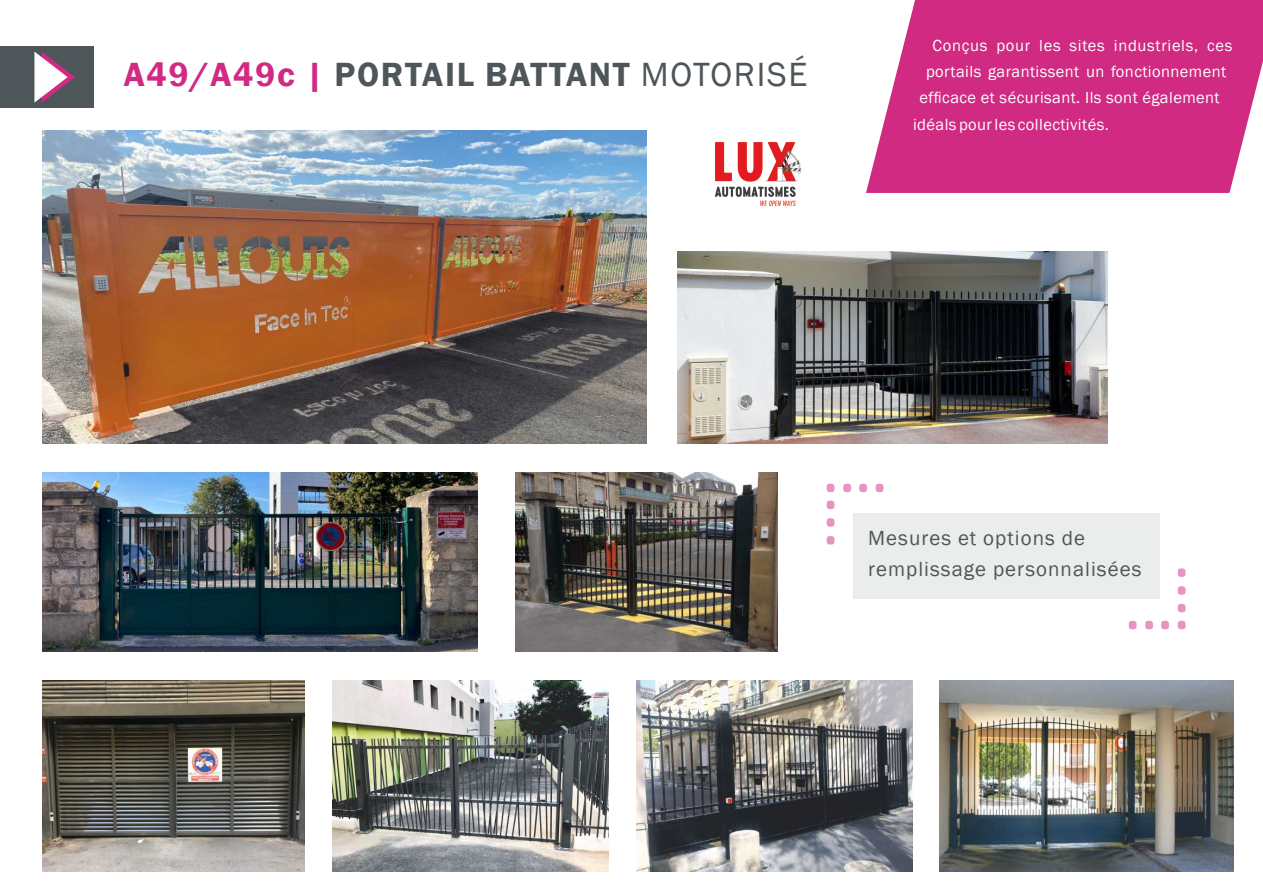
<style>
.page{position:relative;width:1263px;height:893px;background:#fff}
.page>*{position:absolute;margin:0;border:0;box-sizing:border-box;transform-origin:0 0}
.t1{font:600 34.5px "Franklin Gothic";letter-spacing:.05em;color:#4e565a}
.t2{font:21px/30.9px "Franklin Gothic";letter-spacing:.05em;color:#4e565a}
.t3{font:16.5px "Franklin Gothic";letter-spacing:.025em;color:#fefefe}
.s1{color:#d02a82}
.s2{font-weight:400}
</style>
<div class="page">
<svg style="left:866px;top:0;width:397px;height:193px;background:#d43d8d"></svg>
<img style="left:677px;top:251px;width:431px;height:193px">
<img style="left:42px;top:472px;width:435px;height:179px">
<img style="left:332px;top:680px;width:277px;height:191px">
<img style="left:42px;top:130px;width:604px;height:314px">
<img style="left:636px;top:680px;width:276px;height:191px">
<img style="left:940px;top:680px;width:293px;height:191px">
<img style="left:42px;top:680px;width:263px;height:191px">
<div style="left:0;top:46px;width:93px;height:62px;background:#4e565a"></div>
<svg style="left:34px;top:52px;width:41px;height:51px"></svg>
<img style="left:515px;top:472px;width:262px;height:179px">
<div style="left:853px;top:513px;width:306px;height:86px;background:#ebecec"></div>
<svg style="left:1178px;top:568px;width:7px;height:9px"></svg>
<svg style="left:1178px;top:586px;width:7px;height:9px"></svg>
<svg style="left:1178px;top:621px;width:7px;height:8px"></svg>
<svg style="left:1178px;top:604px;width:7px;height:8px"></svg>
<svg style="left:1161px;top:621px;width:8px;height:8px"></svg>
<svg style="left:1145px;top:621px;width:8px;height:8px"></svg>
<svg style="left:1129px;top:621px;width:7px;height:8px"></svg>
<svg style="left:827px;top:536px;width:7px;height:9px"></svg>
<svg style="left:827px;top:518px;width:7px;height:9px"></svg>
<svg style="left:827px;top:484px;width:7px;height:8px"></svg>
<svg style="left:827px;top:501px;width:7px;height:8px"></svg>
<svg style="left:843px;top:484px;width:8px;height:8px"></svg>
<svg style="left:859px;top:484px;width:8px;height:8px"></svg>
<svg style="left:876px;top:484px;width:7px;height:8px"></svg>
<img style="left:715px;top:142px;width:87px;height:64px">
<h1 class="t1" style="left:124px;top:62px;width:685px"><span class="s1">A49/A49c |</span> PORTAIL BATTANT <span class="s2">MOTORISÉ</span></h1>
<p class="t3" style="left:932px;top:39px;width:302px">Conçus pour les sites industriels, ces</p>
<p class="t3" style="left:926px;top:66px;width:302px">portails garantissent un fonctionnement</p>
<p class="t3" style="left:919px;top:92px;width:302px">efficace et sécurisant. Ils sont également</p>
<p class="t3" style="left:913px;top:118px;width:197px">idéals pour les collectivités.</p>
<p class="t2" style="left:868px;top:525px;width:275px">Mesures et options de remplissage personnalisées</p>
</div>
